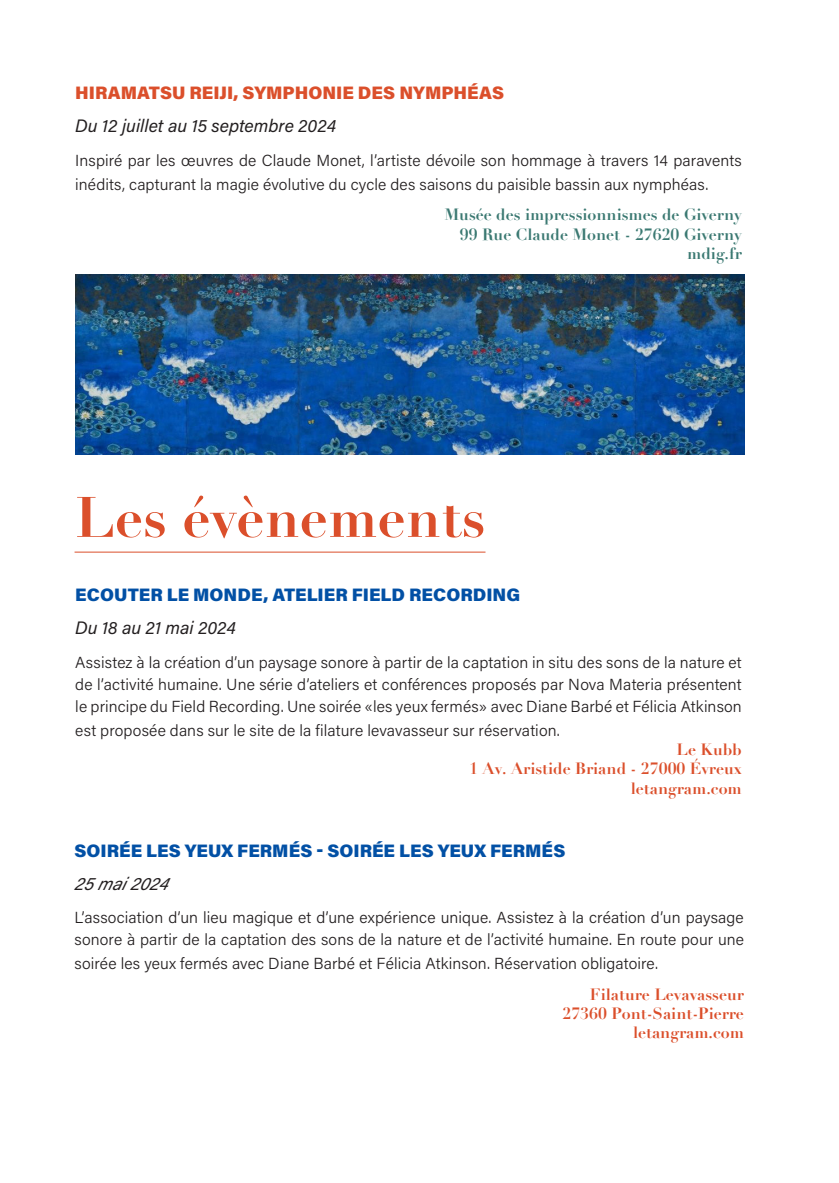
<style>
.page{position:relative;width:839px;height:1183px;background:#fff}
.page>*{position:absolute;margin:0;border:0;box-sizing:border-box;transform-origin:0 0}
.t1{font:700 56px "Didot";color:#db4f2b}
.t2{font:900 18px "Acumin Pro";color:#0250a5}
.t3{font:italic 18px "Acumin Pro";color:#231f20}
.t4{font:900 18px "Acumin Pro";color:#db4f2b}
.t5{font:300 16px/22px "Acumin Pro";letter-spacing:.01em;color:#231f20}
.t6{font:700 16px "Didot";color:#db4f2b}
.t7{font:700 16px "Didot";color:#3b7972}
</style>
<div class="page">
<img style="left:75px;top:275px;width:669px;height:179px">
<hr style="left:75px;top:551px;width:410px;height:1px;background:#db4f2b">
<p class="t4" style="left:75px;top:80px;width:430px">HIRAMATSU REIJI, SYMPHONIE DES NYMPHÉAS</p>
<p class="t3" style="left:75px;top:113px;width:262px">Du 12 juillet au 15 septembre 2024</p>
<p class="t5" style="left:75px;top:147px;width:668px;line-height:24px">Inspiré par les œuvres de Claude Monet, l’artiste dévoile son hommage à travers 14 paravents inédits, capturant la magie évolutive du cycle des saisons du paisible bassin aux nymphéas.</p>
<p class="t7" style="left:444px;top:204px;width:299px">Musée des impressionnismes de Giverny</p>
<p class="t7" style="left:460px;top:224px;width:283px">99 Rue Claude Monet - 27620 Giverny</p>
<p class="t7" style="left:687px;top:243px;width:56px">mdig.fr</p>
<p class="t1" style="left:75px;top:482px;width:412px">Les évènements</p>
<p class="t2" style="left:75px;top:582px;width:446px">ECOUTER LE MONDE, ATELIER FIELD RECORDING</p>
<p class="t3" style="left:75px;top:615px;width:162px">Du 18 au 21 mai 2024</p>
<p class="t5" style="left:75px;top:650px;width:668px;text-align:justify">Assistez à la création d’un paysage sonore à partir de la captation in situ des sons de la nature et de l’activité humaine. Une série d’ateliers et conférences proposés par Nova Materia présentent le principe du Field Recording. Une soirée «les yeux fermés» avec Diane Barbé et Félicia Atkinson</p>
<p class="t5" style="left:75px;top:718px;width:486px">est proposée dans sur le site de la filature levavasseur sur réservation.</p>
<p class="t6" style="left:676px;top:739px;width:67px">Le Kubb</p>
<p class="t6" style="left:469px;top:758px;width:274px">1 Av. Aristide Briand - 27000 Évreux</p>
<p class="t6" style="left:631px;top:777px;width:112px">letangram.com</p>
<p class="t2" style="left:75px;top:837px;width:492px">SOIRÉE LES YEUX FERMÉS - SOIRÉE LES YEUX FERMÉS</p>
<p class="t3" style="left:75px;top:870px;width:101px">25mai2024</p>
<p class="t5" style="left:75px;top:905px;width:671px">L’association d’un lieu magique et d’une expérience unique. Assistez à la création d’un paysage sonore à partir de la captation des sons de la nature et de l’activité humaine. En route pour une</p>
<p class="t5" style="left:75px;top:951px;width:585px">soirée les yeux fermés avec Diane Barbé et Félicia Atkinson. Réservation obligatoire.</p>
<p class="t6" style="left:589px;top:983px;width:156px">Filature Levavasseur</p>
<p class="t6" style="left:562px;top:1002px;width:183px">27360 Pont-Saint-Pierre</p>
<p class="t6" style="left:633px;top:1021px;width:112px">letangram.com</p>
</div>
